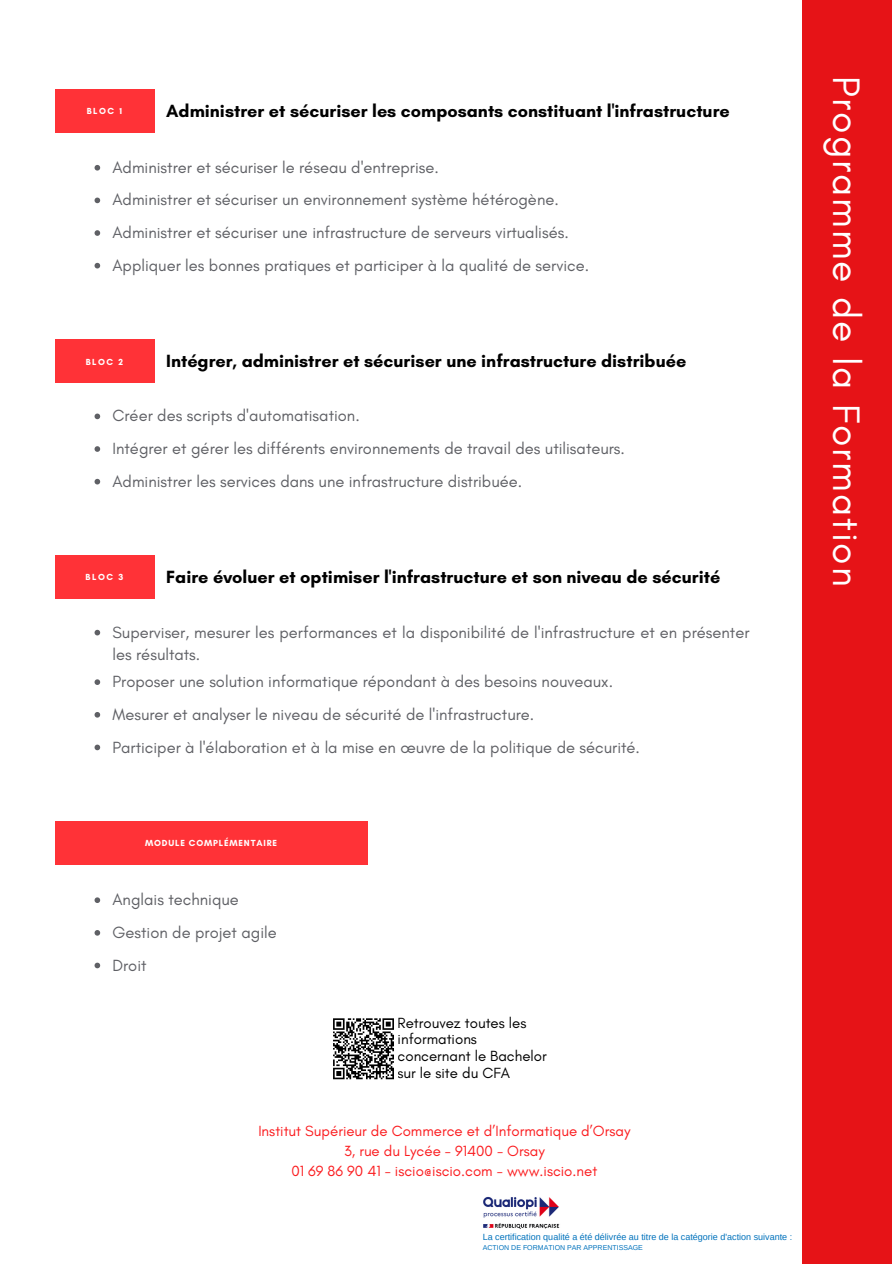
<style>
.page{position:relative;width:894px;height:1264px;background:#fff}
.page>*{position:absolute;margin:0;border:0;box-sizing:border-box;transform-origin:0 0}
.t1{font:39px "Glacial Indifference";letter-spacing:.05em;color:#fff}
.t2{font:700 18px "Glacial Indifference";color:#000}
.t3{font:16.5px/22.5px "Glacial Indifference";color:#5f6065}
.t4{font:15px/20.2px "Glacial Indifference";color:#fb1c1f;text-align:center}
.t5{font:15px/16.8px "Glacial Indifference";color:#000}
.t6{font:9px "Arimo";color:#0072bc}
.t7{font:700 9px "Glacial Indifference";letter-spacing:.09em;color:#fff}
.t8{font:7.05px "Arimo";color:#0072bc}
</style>
<div class="page">
<div style="left:801px;top:0;width:89px;height:1263px;background:#e61317"></div>
<div style="left:55px;top:340px;width:99px;height:43px;background:#ff3237"></div>
<div style="left:55px;top:89px;width:99px;height:44px;background:#ff3237"></div>
<div style="left:55px;top:555px;width:99px;height:44px;background:#ff3237"></div>
<div style="left:55px;top:821px;width:312px;height:43px;background:#ff3237"></div>
<svg style="left:333px;top:1018px;width:61px;height:62px"></svg>
<svg style="left:94px;top:165px;width:6px;height:5px"></svg>
<svg style="left:94px;top:197px;width:6px;height:6px"></svg>
<svg style="left:94px;top:230px;width:6px;height:6px"></svg>
<svg style="left:94px;top:263px;width:6px;height:5px"></svg>
<svg style="left:94px;top:413px;width:6px;height:6px"></svg>
<svg style="left:94px;top:446px;width:6px;height:6px"></svg>
<svg style="left:94px;top:479px;width:6px;height:5px"></svg>
<svg style="left:94px;top:630px;width:6px;height:5px"></svg>
<svg style="left:94px;top:679px;width:6px;height:6px"></svg>
<svg style="left:94px;top:712px;width:6px;height:5px"></svg>
<svg style="left:94px;top:744px;width:6px;height:6px"></svg>
<svg style="left:94px;top:897px;width:6px;height:6px"></svg>
<svg style="left:94px;top:930px;width:6px;height:5px"></svg>
<svg style="left:94px;top:962px;width:6px;height:6px"></svg>
<img style="left:483px;top:1196px;width:77px;height:33px">
<p class="t7" style="left:87px;top:105px;width:37px">BLOC 1</p>
<p class="t2" style="left:166px;top:99px;width:565px">Administrer et sécuriser les composants constituant l'infrastructure</p>
<p class="t3" style="left:112px;top:156px;width:328px">Administrer et sécuriser le réseau d'entreprise.</p>
<p class="t3" style="left:112px;top:188px;width:447px">Administrer et sécuriser un environnement système hétérogène.</p>
<p class="t3" style="left:112px;top:221px;width:458px">Administrer et sécuriser une infrastructure de serveurs virtualisés.</p>
<p class="t3" style="left:112px;top:254px;width:478px">Appliquer les bonnes pratiques et participer à la qualité de service.</p>
<h5 class="t7" style="left:86px;top:356px;width:39px">BLOC 2</h5>
<h4 class="t2" style="left:166px;top:350px;width:521px">Intégrer, administrer et sécuriser une infrastructure distribuée</h4>
<h5 class="t3" style="left:112px;top:404px;width:249px">Créer des scripts d'automatisation.</h5>
<p class="t3" style="left:112px;top:437px;width:514px">Intégrer et gérer les différents environnements de travail des utilisateurs.</p>
<p class="t3" style="left:112px;top:469px;width:411px">Administrer les services dans une infrastructure distribuée.</p>
<p class="t7" style="left:86px;top:571px;width:39px">BLOC 3</p>
<h4 class="t2" style="left:166px;top:565px;width:555px">Faire évoluer et optimiser l'infrastructure et son niveau de sécurité</h4>
<p class="t3" style="left:112px;top:620px;width:638px">Superviser, mesurer les performances et la disponibilité de l'infrastructure et en présenter les résultats.</p>
<p class="t3" style="left:112px;top:670px;width:502px">Proposer une solution informatique répondant à des besoins nouveaux.</p>
<p class="t3" style="left:112px;top:702px;width:423px">Mesurer et analyser le niveau de sécurité de l'infrastructure.</p>
<h5 class="t3" style="left:112px;top:735px;width:529px">Participer à l'élaboration et à la mise en œuvre de la politique de sécurité.</h5>
<h5 class="t1" style="left:869px;top:76px;width:512px;rotate:90deg">Programme de la Formation</h5>
<p class="t7" style="left:145px;top:837px;width:133px">MODULE COMPLÉMENTAIRE</p>
<p class="t3" style="left:112px;top:888px;width:128px">Anglais technique</p>
<p class="t3" style="left:112px;top:920px;width:166px">Gestion de projet agile</p>
<p class="t3" style="left:112px;top:953px;width:36px">Droit</p>
<p class="t5" style="left:397px;top:1013px;width:151px">Retrouvez toutes les informations concernant le Bachelor sur le site du CFA</p>
<p class="t4" style="left:258px;top:1120px;width:373px">Institut Supérieur de Commerce et d’Informatique d’Orsay<br>3, rue du Lycée - 91400 - Orsay<br>01 69 86 90 41 - iscio@iscio.com - www.iscio.net</p>
<p class="t6" style="left:482px;top:1231px;width:311px">La certification qualité a été délivrée au titre de la catégorie d'action suivante :</p>
<p class="t8" style="left:482px;top:1243px;width:162px">ACTION DE FORMATION PAR APPRENTISSAGE</p>
</div>
